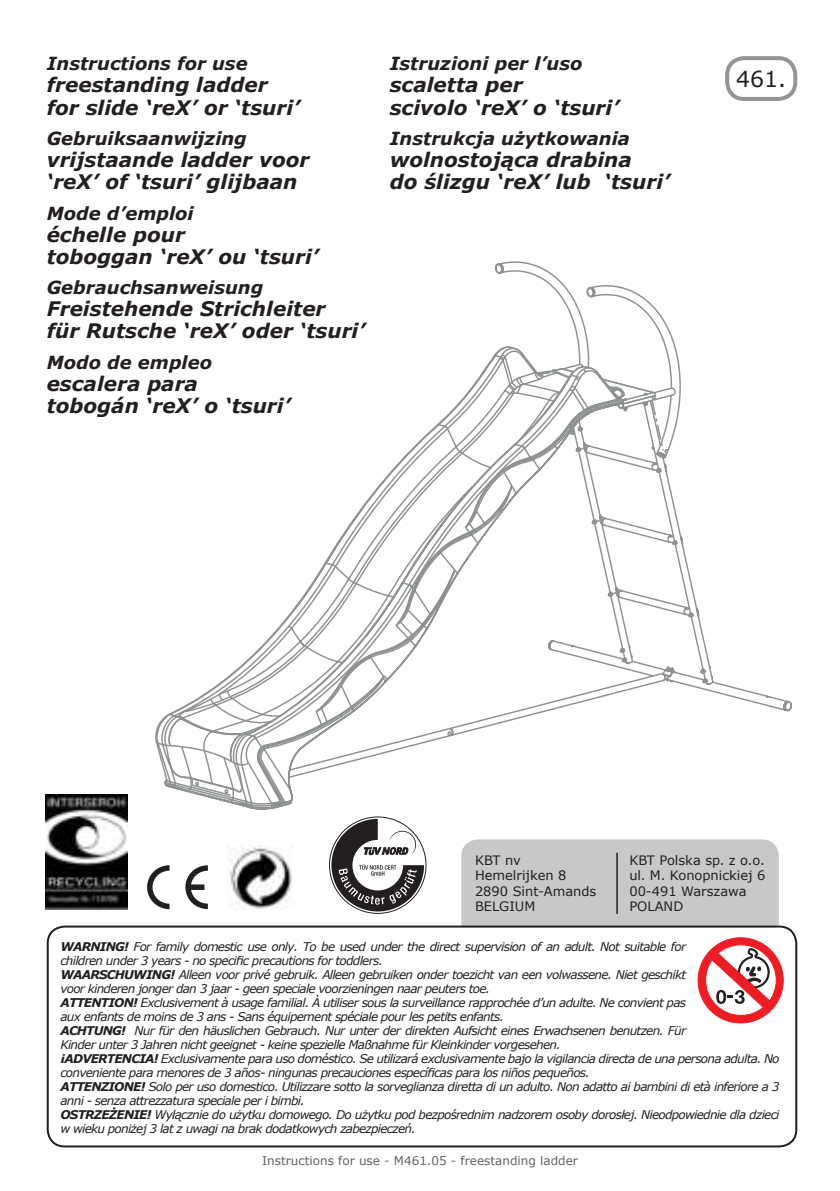
<style>
.page{position:relative;width:840px;height:1191px;background:#fff}
.page>*{position:absolute;margin:0;border:0;box-sizing:border-box;transform-origin:0 0}
.t1{font:22px "Verdana";color:#231f20}
.t2{font:italic 700 20px/22px "Verdana";color:#231f20}
.t3{font:italic 700 18px "Verdana";color:#231f20}
.t4{font:13px/15.6px "Verdana";color:#231f20}
.t5{font:italic 12px/14px "Verdana";letter-spacing:-.06em;color:#231f20}
.t6{font:12px "Verdana";color:#636366}
.s1{font-weight:700}
</style>
<div class="page">
<div style="left:724px;top:56px;width:72px;height:45px;border:4px solid #939598;border-radius:17px"></div>
<img style="left:45px;top:794px;width:82px;height:115px">
<img style="left:227px;top:845px;width:66px;height:64px">
<svg style="left:147px;top:865px;width:22px;height:44px"></svg>
<svg style="left:185px;top:865px;width:23px;height:44px"></svg>
<div style="left:461px;top:839px;width:317px;height:101px;background:#c7c8ca;border-radius:17px"></div>
<hr style="left:616px;top:852px;width:1px;height:62px;background:#231f20">
<div style="left:48px;top:926px;width:747px;height:220px;background:#fff;border-radius:17px"></div>
<div style="left:47px;top:925px;width:749px;height:222px;border:2px solid #231f20;border-radius:17px"></div>
<div style="left:697px;top:937px;width:85px;height:86px;background:#ee1d23;border-radius:50%"></div>
<svg style="left:704px;top:944px;width:72px;height:72px"></svg>
<svg style="left:495px;top:261px;width:294px;height:451px"></svg>
<svg style="left:625px;top:345px;width:82px;height:367px"></svg>
<svg style="left:625px;top:350px;width:83px;height:338px"></svg>
<svg style="left:155px;top:714px;width:138px;height:95px"></svg>
<svg style="left:168px;top:345px;width:457px;height:443px"></svg>
<svg style="left:341px;top:372px;width:284px;height:348px"></svg>
<svg style="left:331px;top:819px;width:93px;height:92px"></svg>
<h3 class="t3" style="left:47px;top:56px;width:202px">Instructions for use</h3>
<h2 class="t2" style="left:47px;top:75px;width:254px">freestanding ladder for slide ‘reX’ or ‘tsuri’</h2>
<h3 class="t3" style="left:47px;top:130px;width:201px">Gebruiksaanwijzing</h3>
<h2 class="t2" style="left:47px;top:150px;width:264px">vrijstaande ladder voor ‘reX’ of ‘tsuri’ glijbaan</h2>
<h3 class="t3" style="left:47px;top:205px;width:148px">Mode d’emploi</h3>
<h2 class="t2" style="left:47px;top:224px;width:273px">échelle pour<br>toboggan ‘reX’ ou ‘tsuri’</h2>
<h3 class="t3" style="left:47px;top:279px;width:218px">Gebrauchsanweisung</h3>
<h2 class="t2" style="left:47px;top:299px;width:320px">Freistehende Strichleiter<br>für Rutsche ‘reX’ oder ‘tsuri’</h2>
<h3 class="t3" style="left:47px;top:354px;width:167px">Modo de empleo</h3>
<h2 class="t2" style="left:47px;top:373px;width:245px">escalera para tobogán ‘reX’ o ‘tsuri’</h2>
<h3 class="t3" style="left:389px;top:56px;width:194px">Istruzioni per l’uso</h3>
<h2 class="t2" style="left:389px;top:75px;width:231px">scaletta per<br>scivolo ‘reX’ o ‘tsuri’</h2>
<h3 class="t3" style="left:389px;top:126px;width:241px">Instrukcja użytkowania</h3>
<h2 class="t2" style="left:389px;top:148px;width:281px">wolnostojąca drabina<br>do ślizgu ‘reX’ lub ‘tsuri’</h2>
<h1 class="t1" style="left:735px;top:69px;width:51px">461.</h1>
<p class="t4" style="left:474px;top:853px;width:123px">KBT nv<br>Hemelrijken 8<br>2890 Sint-Amands<br>BELGIUM</p>
<p class="t4" style="left:629px;top:853px;width:138px">KBT Polska sp. z o.o. ul. M. Konopnickiej 6<br>00-491 Warszawa<br>POLAND</p>
<p class="t5" style="left:60px;top:940px;width:720px"><span class="s1">WARNING!</span> For family domestic use only. To be used under the direct supervision of an adult. Not suitable for<br>children under 3 years - no specific precautions for toddlers.<br><span class="s1">WAARSCHUWING!</span> Alleen voor privé gebruik. Alleen gebruiken onder toezicht van een volwassene. Niet geschikt<br>voor kinderen jonger dan 3 jaar - geen speciale voorzieningen naar peuters toe.<br><span class="s1">ATTENTION!</span> Exclusivement à usage familial. À utiliser sous la surveillance rapprochée d’un adulte. Ne convient pas<br>aux enfants de moins de 3 ans - Sans équipement spéciale pour les petits enfants.<br><span class="s1">ACHTUNG!</span> Nur für den häuslichen Gebrauch. Nur unter der direkten Aufsicht eines Erwachsenen benutzen. Für<br>Kinder unter 3 Jahren nicht geeignet - keine spezielle Maßnahme für Kleinkinder vorgesehen.<br><span class="s1">¡ADVERTENCIA!</span> Exclusivamente para uso doméstico. Se utilizará exclusivamente bajo la vigilancia directa de una persona adulta. No conveniente para menores de 3 años- ningunas precauciones específicas para los niños pequeños.<br><span class="s1">ATTENZIONE!</span> Solo per uso domestico. Utilizzare sotto la sorveglianza diretta di un adulto. Non adatto ai bambini di età inferiore a 3 anni - senza attrezzatura speciale per i bimbi.<br><span class="s1">OSTRZEŻENIE!</span> Wyłącznie do użytku domowego. Do użytku pod bezpośrednim nadzorem osoby dorosłej. Nieodpowiednie dla dzieci w wieku poniżej 3 lat z uwagi na brak dodatkowych zabezpieczeń.</p>
<p class="t6" style="left:262px;top:1155px;width:317px">Instructions for use - M461.05 - freestanding ladder</p>
</div>
